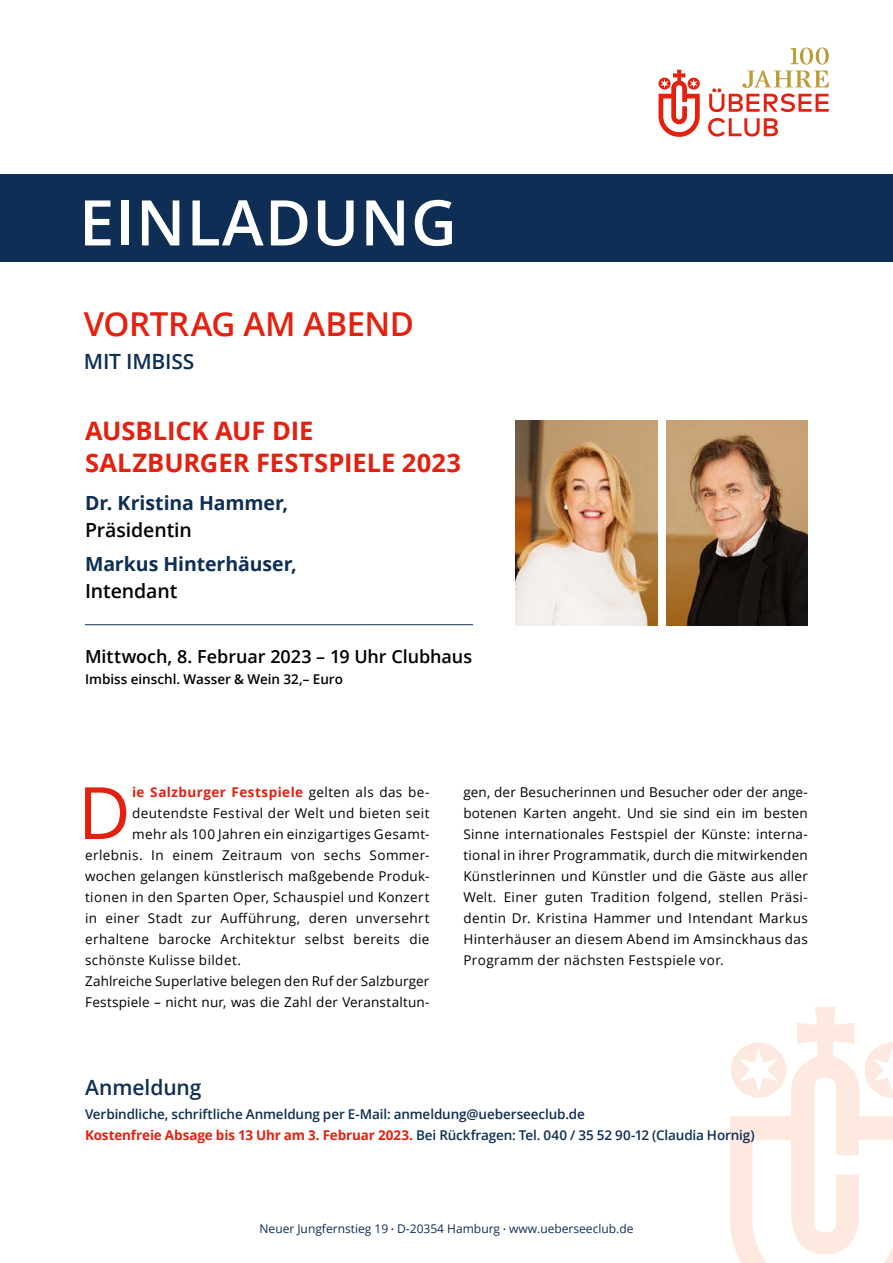
<style>
.page{position:relative;width:893px;height:1263px;background:#fff}
.page>*{position:absolute;margin:0;border:0;box-sizing:border-box;transform-origin:0 0}
.t1{font:72.3px "Open Sans";color:#e4200e}
.t2{font:600 63px "Open Sans";letter-spacing:.02em;color:#fff}
.t3{font:600 33px "Open Sans";letter-spacing:-.01em;color:#e4200e}
.t4{font:700 25.5px/31.5px "Open Sans";color:#e4200e}
.t5{font:600 21px "Open Sans";letter-spacing:-.005em;color:#0e2e55}
.t6{font:700 19.5px "Open Sans";letter-spacing:-.005em;color:#0e2e55}
.t7{font:600 19.5px "Open Sans";letter-spacing:-.005em;color:#000}
.t8{font:600 18px "Open Sans";letter-spacing:-.005em;color:#000}
.t9{font:13.5px/21px "Open Sans";letter-spacing:.03em;color:#000;text-align:justify}
.t10{font:600 13.5px/20.2px "Open Sans";letter-spacing:-.01em;color:#0e2e55}
.t11{font:13.5px "Open Sans";letter-spacing:.01em;color:#000}
.t12{font:700 13.5px "Open Sans";letter-spacing:.03em;color:#e4200e}
.t13{font:600 13.5px "Open Sans";color:#000}
.t14{font:12px "Open Sans";color:#0e2e55}
.s1{font-weight:400;color:#000}
.s2{font-weight:700;color:#e4200e}
.s3{font-size:7.5px}
</style>
<div class="page">
<img style="left:731px;top:1007px;width:162px;height:256px">
<div style="left:0;top:175px;width:893px;height:87px;background:#0e2e55"></div>
<svg style="left:658px;top:70px;width:42px;height:67px"></svg>
<svg style="left:708px;top:118px;width:70px;height:19px"></svg>
<svg style="left:709px;top:48px;width:120px;height:64px"></svg>
<hr style="left:85px;top:624px;width:388px;height:1px;background:#0e2e55">
<img style="left:666px;top:420px;width:142px;height:205px">
<img style="left:516px;top:420px;width:141px;height:205px">
<h2 class="t2" style="left:79px;top:179px;width:379px">EINLADUNG</h2>
<h3 class="t3" style="left:84px;top:301px;width:332px">VORTRAG AM ABEND</h3>
<h3 class="t5" style="left:84px;top:347px;width:112px">MIT IMBISS</h3>
<h3 class="t4" style="left:85px;top:414px;width:378px">AUSBLICK AUF DIE<br>SALZBURGER FESTSPIELE 2023</h3>
<h3 class="t6" style="left:85px;top:489px;width:205px">Dr. Kristina Hammer,</h3>
<h3 class="t7" style="left:85px;top:516px;width:108px">Präsidentin</h3>
<h3 class="t6" style="left:85px;top:550px;width:213px">Markus Hinterhäuser,</h3>
<h3 class="t7" style="left:85px;top:577px;width:94px">Intendant</h3>
<h3 class="t8" style="left:85px;top:644px;width:389px">Mittwoch, 8. Februar 2023 – 19 Uhr Clubhaus</h3>
<p class="t13" style="left:85px;top:670px;width:259px">Imbiss einschl. Wasser &amp; Wein 32,– Euro</p>
<h1 class="t1" style="left:78px;top:763px;width:54px">D</h1>
<p class="t12" style="left:132px;top:783px;width:299px">ie Salzburger Festspiele <span class="s1">gelten als das be-</span></p>
<p class="t9" style="left:132px;top:802px;width:299px">deutendste Festival der Welt und bieten seit</p>
<p class="t9" style="left:132px;top:823px;width:299px">mehr als 100 Jahren ein einzigartiges Gesamt-</p>
<p class="t9" style="left:85px;top:844px;width:346px">erlebnis. In einem Zeitraum von sechs Sommer-</p>
<p class="t9" style="left:85px;top:865px;width:346px">wochen gelangen künstlerisch maßgebende Produk-</p>
<p class="t9" style="left:85px;top:886px;width:346px">tionen in den Sparten Oper, Schauspiel und Konzert</p>
<p class="t9" style="left:85px;top:907px;width:346px">in einer Stadt zur Aufführung, deren unversehrt</p>
<p class="t9" style="left:85px;top:928px;width:346px">erhaltene barocke Architektur selbst bereits die</p>
<p class="t9" style="left:85px;top:949px;width:157px">schönste Kulisse bildet.</p>
<p class="t11" style="left:85px;top:972px;width:346px">Zahlreiche Superlative belegen den Ruf der Salzburger</p>
<p class="t11" style="left:85px;top:993px;width:346px">Festspiele – nicht nur, was die Zahl der Veranstaltun-</p>
<p class="t9" style="left:463px;top:781px;width:346px">gen, der Besucherinnen und Besucher oder der ange&shy;botenen Karten angeht. Und sie sind ein im besten Sinne internationales Festspiel der Künste: interna&shy;tional in ihrer Programmatik, durch die mitwirkenden Künstlerinnen und Künstler und die Gäste aus aller Welt. Einer guten Tradition folgend, stellen Präsi&shy;dentin Dr. Kristina Hammer und Intendant Markus Hinterhäuser an diesem Abend im Amsinckhaus das Programm der nächsten Festspiele vor.</p>
<h3 class="t5" style="left:85px;top:1073px;width:118px">Anmeldung</h3>
<p class="t10" style="left:85px;top:1104px;width:671px">Verbindliche, schriftliche Anmeldung per E-Mail: anmeldung@ueberseeclub.de<br><span class="s2">Kostenfreie Absage bis 13 Uhr am 3. Februar 2023.</span> Bei Rückfragen: Tel. 040 / 35 52 90-12 (Claudia Hornig)</p>
<p class="t14" style="left:260px;top:1220px;width:375px">Neuer Jungfernstieg 19 <span class="s3">•</span> D-20354 Hamburg <span class="s3">•</span> www.ueberseeclub.de</p>
</div>
